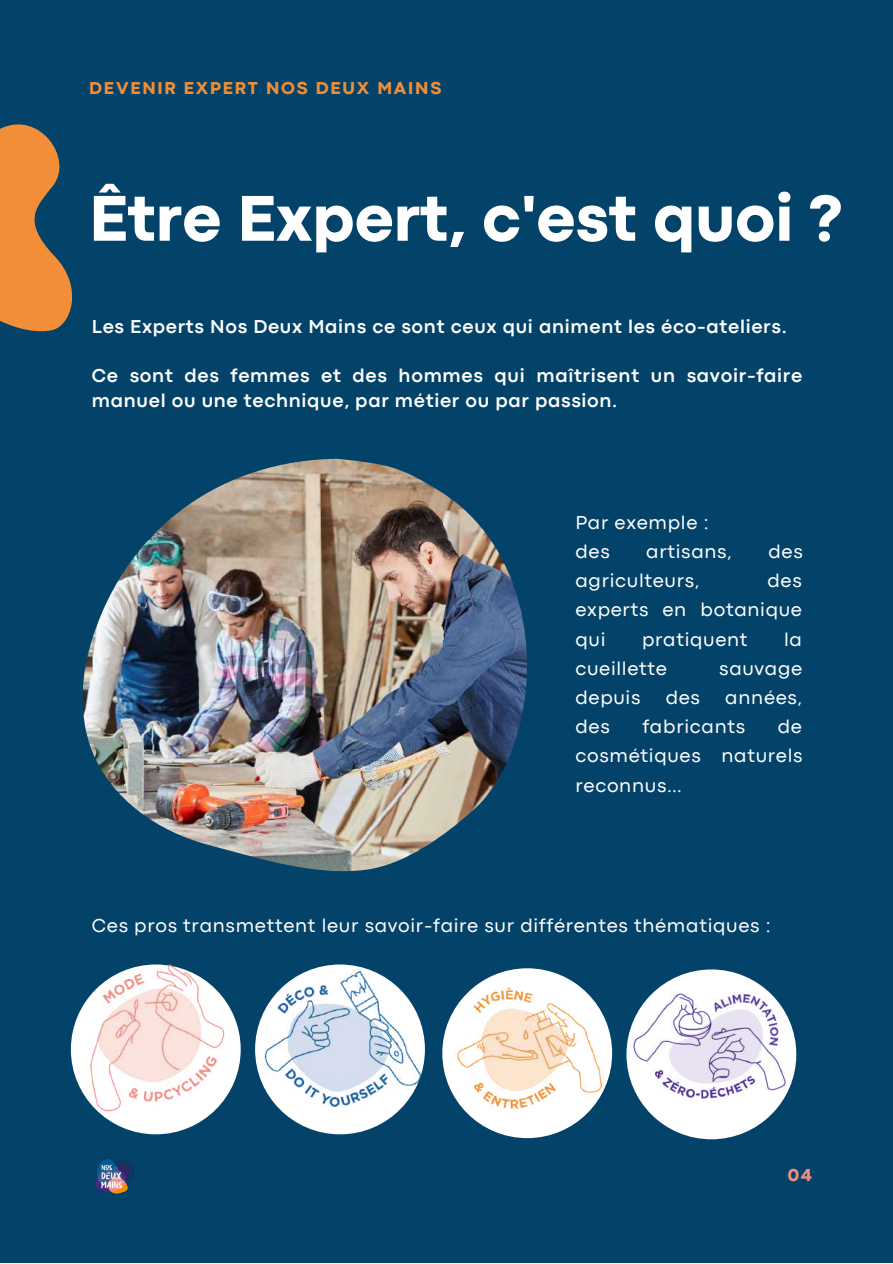
<style>
.page{position:relative;width:893px;height:1264px;background:#fff}
.page>*{position:absolute;margin:0;border:0;box-sizing:border-box;transform-origin:0 0}
.t1{font:800 67.5px "Codec Pro";color:#fff}
.t2{font:19.5px/29.2px "Codec Pro";letter-spacing:.035em;color:#fff;text-align:justify}
.t3{font:700 19.5px/24.8px "Codec Pro";letter-spacing:.035em;color:#fff}
.t4{font:800 18px "Codec Pro";letter-spacing:.1em;color:#f18e37}
.t5{font:800 18px "Codec Pro";color:#f19085}
</style>
<div class="page">
<div style="left:0;top:0;width:892px;height:1262px;background:#044369"></div>
<svg style="left:0;top:124px;width:73px;height:208px"></svg>
<img style="left:70px;top:963px;width:171px;height:172px">
<img style="left:442px;top:968px;width:171px;height:171px">
<img style="left:255px;top:964px;width:170px;height:160px">
<div style="left:626px;top:969px;width:170px;height:170px;background:#fff;border-radius:50%"></div>
<img style="left:626px;top:969px;width:171px;height:158px">
<img style="left:82px;top:459px;width:445px;height:412px">
<img style="left:94px;top:1159px;width:40px;height:35px">
<p class="t4" style="left:89px;top:81px;width:353px">DEVENIR EXPERT NOS DEUX MAINS</p>
<h1 class="t1" style="left:89px;top:194px;width:754px">Être Expert, c'est quoi ?</h1>
<p class="t3" style="left:92px;top:315px;width:696px">Les Experts Nos Deux Mains ce sont ceux qui animent les éco-ateliers.</p>
<p class="t3" style="left:92px;top:365px;width:711px">Ce sont des femmes et des hommes qui maîtrisent un savoir-faire manuel ou une technique, par métier ou par passion.</p>
<p class="t2" style="left:575px;top:509px;width:135px">Par exemple : des</p>
<p class="t2" style="left:646px;top:538px;width:87px">artisans,</p>
<p class="t2" style="left:768px;top:538px;width:36px">des</p>
<p class="t2" style="left:575px;top:567px;width:125px">agriculteurs,</p>
<p class="t2" style="left:575px;top:567px;width:228px;text-indent:192px">des experts en botanique qui</p>
<p class="t2" style="left:642px;top:626px;width:107px">pratiquent</p>
<p class="t2" style="left:784px;top:626px;width:19px">la</p>
<p class="t2" style="left:575px;top:655px;width:93px">cueillette</p>
<p class="t2" style="left:719px;top:655px;width:84px">sauvage</p>
<p class="t2" style="left:575px;top:684px;width:66px">depuis</p>
<p class="t2" style="left:665px;top:684px;width:36px">des</p>
<p class="t2" style="left:725px;top:684px;width:78px">années,</p>
<p class="t2" style="left:575px;top:713px;width:36px">des</p>
<p class="t2" style="left:642px;top:713px;width:104px">fabricants</p>
<p class="t2" style="left:575px;top:713px;width:228px;text-indent:202px">de cosmétiques naturels reconnus…</p>
<p class="t2" style="left:92px;top:912px;width:680px">Ces pros transmettent leur savoir-faire sur différentes thématiques :</p>
<p class="t5" style="left:787px;top:1168px;width:25px">04</p>
</div>
